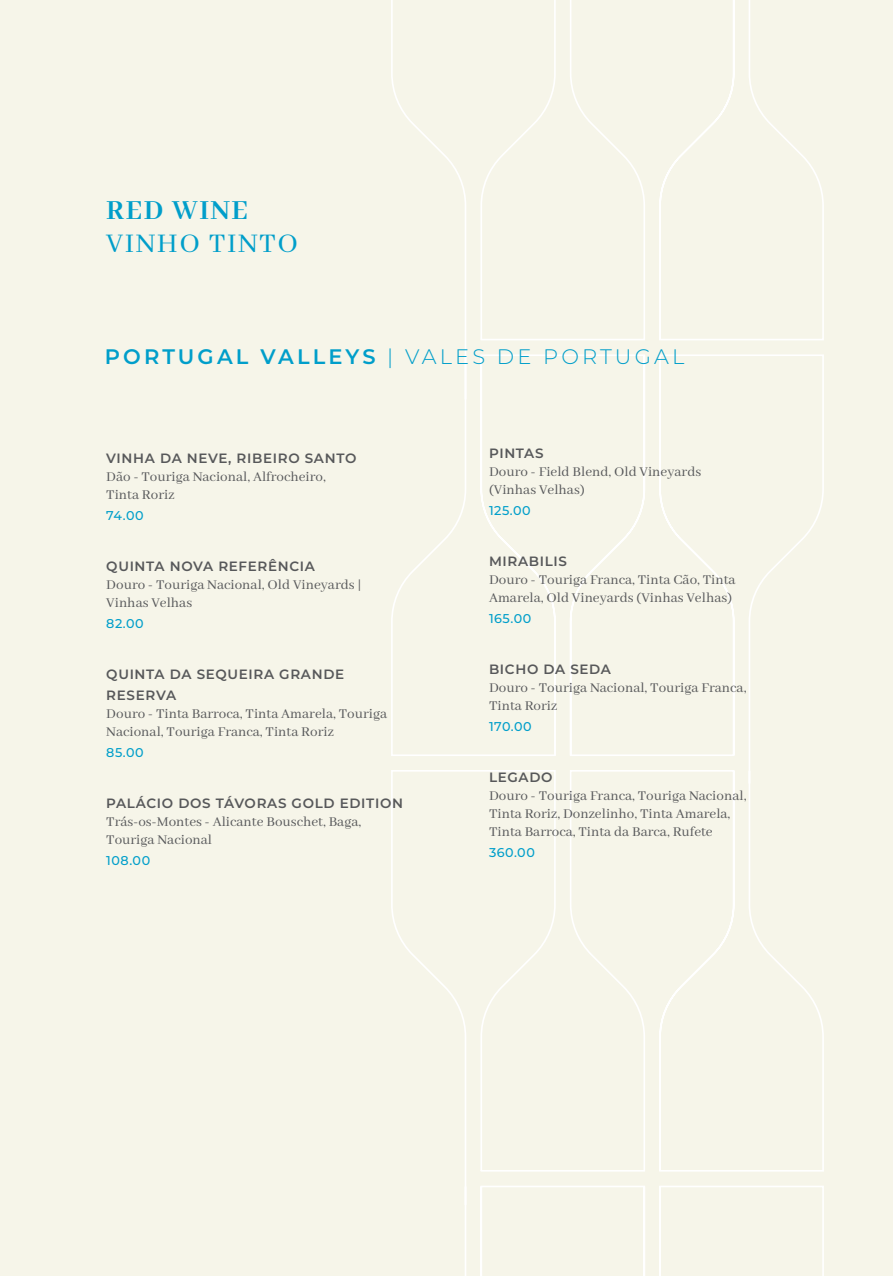
<style>
.page{position:relative;width:893px;height:1276px;background:#f6f5e9}
.page>*{position:absolute;margin:0;border:0;box-sizing:border-box;transform-origin:0 0}
.t1{font:30px "Abhaya Libre";letter-spacing:.05em;color:#009eca}
.t2{font:700 30px "Abhaya Libre";letter-spacing:.05em;color:#009eca}
.t3{font:300 21px "Montserrat";letter-spacing:.15em;color:#009eca}
.t4{font:15px/18px "Abhaya Libre";color:#57585a}
.t5{font:600 13.5px/21px "Montserrat";letter-spacing:.05em;color:#57585a}
.t6{font:500 12.75px "Montserrat";letter-spacing:.04em;color:#009eca}
.s1{font-weight:600}
</style>
<div class="page">
<svg style="left:391px;top:0;width:433px;height:1276px"></svg>
<h1 class="t2" style="left:106px;top:194px;width:143px">RED WINE</h1>
<h1 class="t1" style="left:106px;top:227px;width:193px">VINHO TINTO</h1>
<h2 class="t3" style="left:105px;top:342px;width:581px"><span class="s1">PORTUGAL VALLEYS</span> | VALES DE PORTUGAL</h2>
<p class="t5" style="left:106px;top:447px;width:252px">VINHA DA NEVE, RIBEIRO SANTO</p>
<p class="t4" style="left:106px;top:468px;width:221px">Dão - Touriga Nacional, Alfrocheiro,<br>Tinta Roriz</p>
<p class="t6" style="left:106px;top:506px;width:39px">74.00</p>
<p class="t5" style="left:106px;top:555px;width:210px">QUINTA NOVA REFERÊNCIA</p>
<p class="t4" style="left:106px;top:576px;width:257px">Douro - Touriga Nacional, Old Vineyards |<br>Vinhas Velhas</p>
<p class="t6" style="left:106px;top:614px;width:39px">82.00</p>
<p class="t5" style="left:106px;top:663px;width:239px">QUINTA DA SEQUEIRA GRANDE<br>RESERVA</p>
<p class="t4" style="left:106px;top:705px;width:282px">Douro - Tinta Barroca, Tinta Amarela, Touriga<br>Nacional, Touriga Franca, Tinta Roriz</p>
<p class="t6" style="left:106px;top:743px;width:39px">85.00</p>
<p class="t5" style="left:106px;top:792px;width:298px">PALÁCIO DOS TÁVORAS GOLD EDITION</p>
<p class="t4" style="left:106px;top:813px;width:256px">Trás-os-Montes - Alicante Bouschet, Baga,<br>Touriga Nacional</p>
<p class="t6" style="left:106px;top:851px;width:45px">108.00</p>
<p class="t5" style="left:489px;top:442px;width:56px">PINTAS</p>
<p class="t4" style="left:489px;top:463px;width:214px">Douro - Field Blend, Old Vineyards (Vinhas Velhas)</p>
<p class="t6" style="left:489px;top:501px;width:43px">125.00</p>
<p class="t5" style="left:489px;top:550px;width:80px">MIRABILIS</p>
<p class="t4" style="left:489px;top:571px;width:248px">Douro - Touriga Franca, Tinta Cão, Tinta<br>Amarela, Old Vineyards (Vinhas Velhas)</p>
<p class="t6" style="left:489px;top:609px;width:44px">165.00</p>
<p class="t5" style="left:489px;top:658px;width:124px">BICHO DA SEDA</p>
<p class="t4" style="left:489px;top:679px;width:259px">Douro - Touriga Nacional, Touriga Franca,<br>Tinta Roriz</p>
<p class="t6" style="left:489px;top:717px;width:44px">170.00</p>
<p class="t5" style="left:489px;top:766px;width:65px">LEGADO</p>
<p class="t4" style="left:489px;top:787px;width:259px">Douro - Touriga Franca, Touriga Nacional,<br>Tinta Roriz, Donzelinho, Tinta Amarela,<br>Tinta Barroca, Tinta da Barca, Rufete</p>
<p class="t6" style="left:489px;top:843px;width:47px">360.00</p>
</div>
